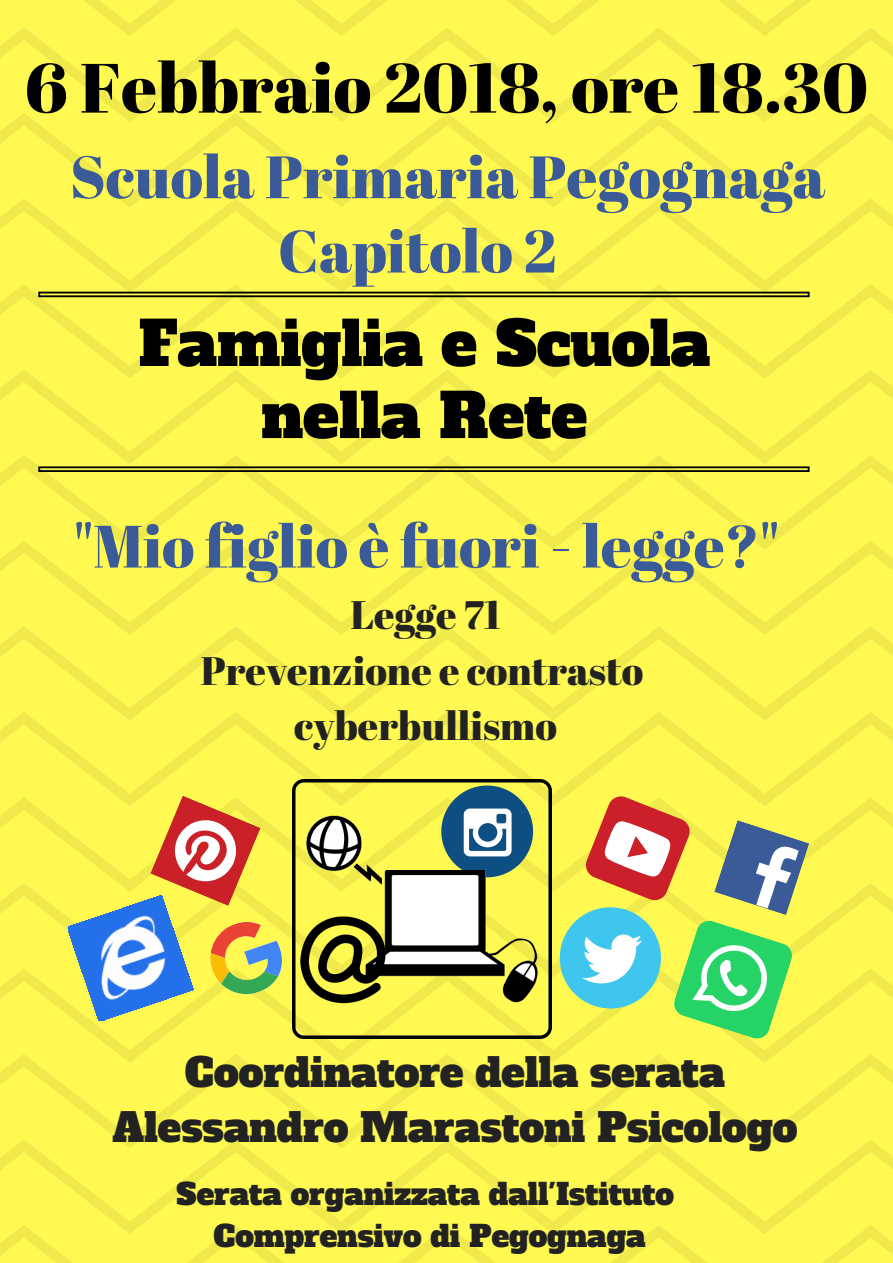
<style>
.page{position:relative;width:893px;height:1263px;background:#fff}
.page>*{position:absolute;margin:0;border:0;box-sizing:border-box;transform-origin:0 0}
.t1{font:69.6px "Abril Fatface";color:#000}
.t2{font:60.9px/72px "Alfa Slab One";color:#000;text-align:center}
.t3{font:59.55px "Abril Fatface";color:#3a5a98}
.t4{font:39.75px/55.2px "Alfa Slab One";color:#222;text-align:center}
.t5{font:39.75px/55.2px "Abril Fatface";color:#222;text-align:center}
.t6{font:29.85px/41.7px "Alfa Slab One";color:#222;text-align:center}
</style>
<div class="page">
<img style="left:0;top:0;width:893px;height:1263px">
<div style="left:560px;top:907px;width:101px;height:101px;background:#3fc6ee;border-radius:50%"></div>
<svg style="left:150px;top:795px;width:111px;height:111px"></svg>
<svg style="left:201px;top:913px;width:90px;height:91px;background:#d7d15b"></svg>
<svg style="left:582px;top:792px;width:227px;height:250px"></svg>
<img style="left:68px;top:895px;width:125px;height:126px">
<img style="left:293px;top:779px;width:259px;height:259px">
<img style="left:296px;top:913px;width:92px;height:92px">
<svg style="left:38px;top:292px;width:772px;height:5px;background:#5d5b1d"></svg>
<svg style="left:38px;top:466px;width:772px;height:6px;background:#5f5d1e"></svg>
<p class="t1" style="left:25px;top:39px;width:845px">6 Febbraio 2018, ore 18.30</p>
<p class="t3" style="left:70px;top:135px;width:757px">Scuola Primaria Pegognaga</p>
<p class="t3" style="left:278px;top:209px;width:280px">Capitolo 2</p>
<p class="t2" style="left:138px;top:309px;width:573px">Famiglia e Scuola nella Rete</p>
<p class="t3" style="left:73px;top:504px;width:707px">"Mio figlio è fuori - legge?"</p>
<p class="t5" style="left:201px;top:587px;width:444px">Legge 71<br>Prevenzione e contrasto cyberbullismo</p>
<p class="t4" style="left:112px;top:1045px;width:687px">Coordinatore della serata<br>Alessandro Marastoni Psicologo</p>
<p class="t6" style="left:176px;top:1173px;width:499px">Serata organizzata dall'Istituto<br>Comprensivo di Pegognaga</p>
</div>
